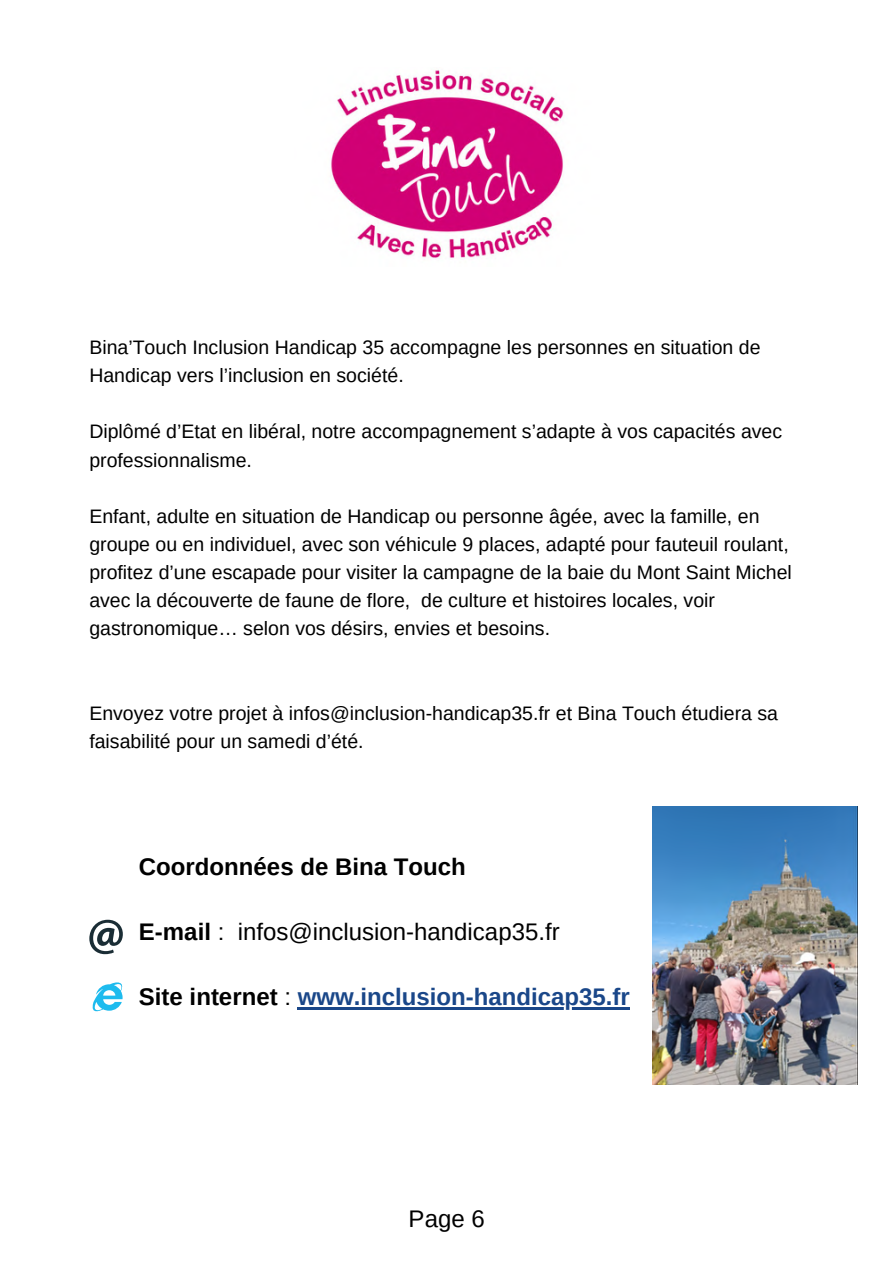
<style>
.page{position:relative;width:893px;height:1264px;background:#fff}
.page>*{position:absolute;margin:0;border:0;box-sizing:border-box;transform-origin:0 0}
.t1{font:24px "Arimo";color:#000}
.t2{font:700 24px "Arimo";color:#1a4789}
.t3{font:700 24px "Arimo";color:#000}
.t4{font:19.5px/28.2px "Arimo";color:#000}
.s1{font-weight:700}
.s2{color:#000}
.s3{font-weight:400;color:#000}
</style>
<div class="page">
<img style="left:331px;top:70px;width:233px;height:188px">
<svg style="left:89px;top:919px;width:34px;height:35px"></svg>
<img style="left:652px;top:806px;width:205px;height:278px">
<hr style="left:298px;top:1007px;width:332px;height:2px;background:#1a4789">
<svg style="left:92px;top:982px;width:31px;height:30px"></svg>
<p class="t4" style="left:89px;top:333px;width:672px">Bina’Touch Inclusion Handicap 35 accompagne les personnes en situation de<br>Handicap vers l’inclusion en société.</p>
<p class="t4" style="left:89px;top:417px;width:694px">Diplômé d’Etat en libéral, notre accompagnement s’adapte à vos capacités avec professionnalisme.</p>
<p class="t4" style="left:89px;top:502px;width:704px">Enfant, adulte en situation de Handicap ou personne âgée, avec la famille, en groupe ou en individuel, avec son véhicule 9 places, adapté pour fauteuil roulant, profitez d’une escapade pour visiter la campagne de la baie du Mont Saint Michel avec la découverte de faune de flore, de culture et histoires locales, voir gastronomique… selon vos désirs, envies et besoins.</p>
<p class="t4" style="left:89px;top:699px;width:690px">Envoyez votre projet à infos@inclusion-handicap35.fr et Bina Touch étudiera sa faisabilité pour un samedi d’été.</p>
<p class="t3" style="left:139px;top:853px;width:328px">Coordonnées de Bina Touch</p>
<h1 class="t1" style="left:139px;top:918px;width:422px"><span class="s1">E-mail</span> : infos@inclusion-handicap35.fr</h1>
<h2 class="t2" style="left:139px;top:983px;width:492px"><span class="s2">Site internet</span> <span class="s3">:</span> www.inclusion-handicap35.fr</h2>
<p class="t1" style="left:408px;top:1205px;width:78px">Page 6</p>
</div>
